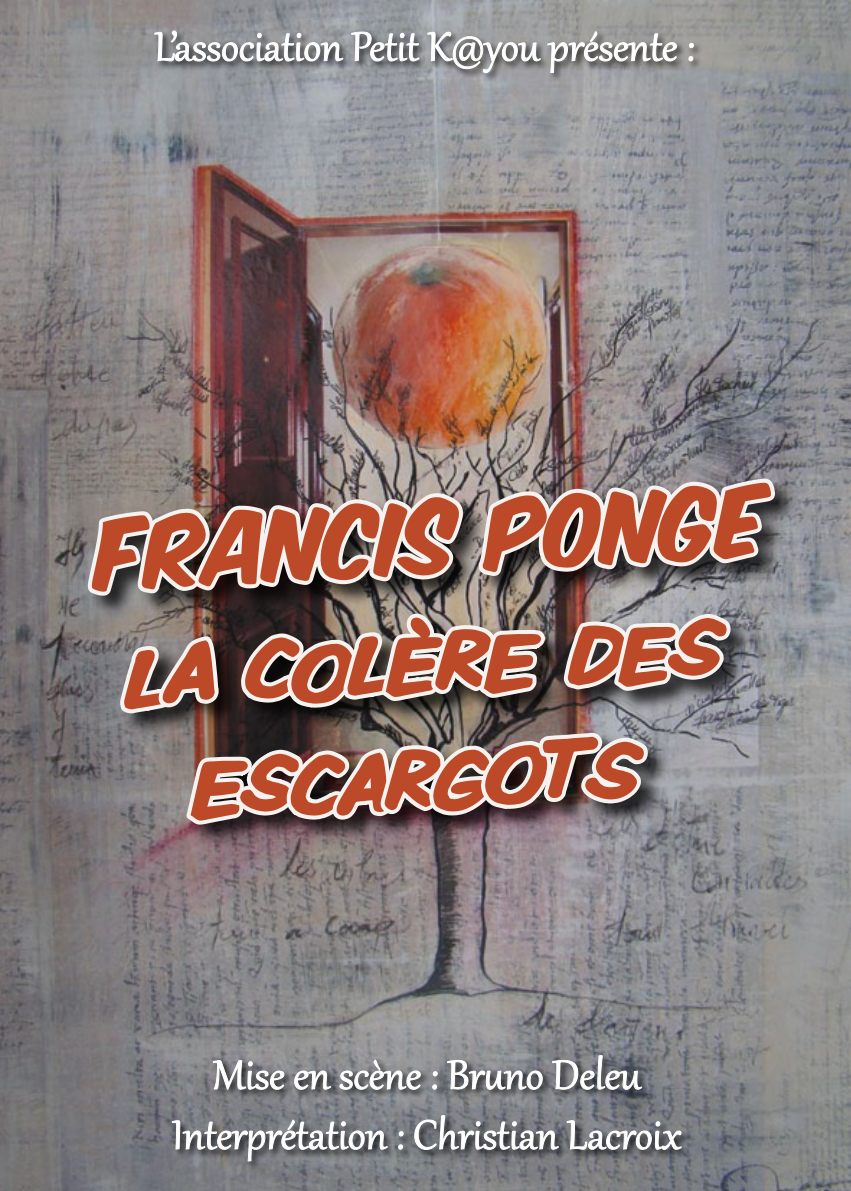
<style>
.page{position:relative;width:851px;height:1191px;background:#fff}
.page>*{position:absolute;margin:0;border:0;box-sizing:border-box;transform-origin:0 0}
.t1{font:700 96px/115.2px "Komika Display Kaps";color:#bc4a28;text-align:center}
.t2{font:84px "Komika Axis";color:#bc4a28}
.t3{font:50px/60px "Gabriola";color:#fff;text-align:center}
</style>
<div class="page">
<img style="left:0;top:0;width:850px;height:1191px">
<div style="left:87px;top:478px;width:710px;height:369px;background:#000;opacity:.75"></div>
<img style="left:81px;top:473px;width:700px;height:479px">
<div style="left:152px;top:28px;width:550px;height:54px;background:#000;opacity:.75"></div>
<svg style="left:154px;top:23px;width:190px;height:39px;background:#949699"></svg>
<svg style="left:350px;top:23px;width:70px;height:39px;background:#929598"></svg>
<svg style="left:426px;top:23px;width:251px;height:51px;background:#989898"></svg>
<svg style="left:687px;top:42px;width:7px;height:20px"></svg>
<div style="left:169px;top:1052px;width:521px;height:119px;background:#000;opacity:.75"></div>
<svg style="left:212px;top:1056px;width:73px;height:34px;background:#89898c"></svg>
<svg style="left:293px;top:1069px;width:39px;height:21px"></svg>
<svg style="left:338px;top:1059px;width:83px;height:31px;background:#919294"></svg>
<svg style="left:431px;top:1070px;width:7px;height:20px"></svg>
<svg style="left:446px;top:1059px;width:97px;height:31px;background:#87898c"></svg>
<svg style="left:551px;top:1054px;width:92px;height:36px;background:#7d7f84"></svg>
<svg style="left:171px;top:1111px;width:217px;height:51px;background:#7d7f83"></svg>
<svg style="left:397px;top:1130px;width:7px;height:20px"></svg>
<svg style="left:413px;top:1111px;width:146px;height:39px;background:#7f8085"></svg>
<svg style="left:566px;top:1119px;width:116px;height:31px;background:#818387"></svg>
<p class="t3" style="left:154px;top:13px;width:541px">L’association Petit K@you présente :</p>
<h2 class="t2" style="left:92px;top:513px;width:672px;rotate:-3deg">Francis Ponge</h2>
<h1 class="t1" style="left:121px;top:613px;width:596px;rotate:-3deg">la colère des escargots</h1>
<p class="t3" style="left:172px;top:1041px;width:511px">Mise en scène : Bruno Deleu<br>Interprétation : Christian Lacroix</p>
</div>
